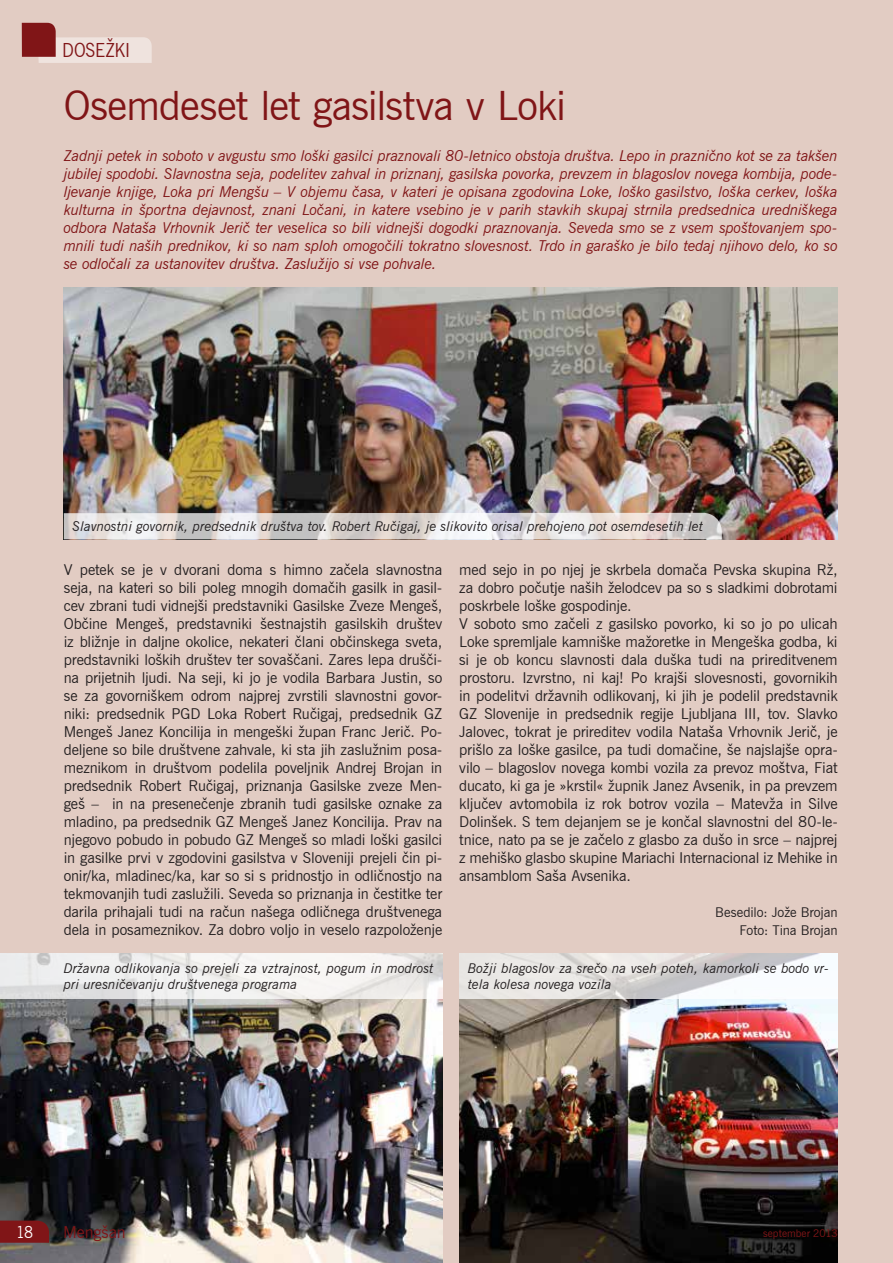
<style>
.page{position:relative;width:893px;height:1263px;background:#e2ccc3}
.page>*{position:absolute;margin:0;border:0;box-sizing:border-box;transform-origin:0 0}
.t1{font:40.5px "News Gothic BT";letter-spacing:-.02em;color:#801517}
.t2{font:19.5px "News Gothic BT";letter-spacing:-.01em;color:#801517;scale:.9 1}
.t3{font:16.5px "News Gothic BT";letter-spacing:-.01em;color:#801517}
.t4{font:16.5px "News Gothic BT";color:#fff;scale:.9 1}
.t5{font:15px/18px "News Gothic BT";letter-spacing:-.01em;color:#231f20;text-align:justify}
.t6{font:italic 15px/18px "News Gothic BT";letter-spacing:-.015em;color:#801517;text-align:justify}
.t7{font:italic 13.5px/16.2px "News Gothic BT";color:#231f20}
.t8{font:13.5px/18px "News Gothic BT";color:#231f20;text-align:right}
.t9{font:10.5px "News Gothic BT";letter-spacing:.005em;color:#801517}
</style>
<div class="page">
<img style="left:64px;top:287px;width:774px;height:252px">
<img style="left:459px;top:999px;width:379px;height:264px">
<img style="left:0;top:999px;width:442px;height:264px">
<svg style="left:22px;top:23px;width:130px;height:40px"></svg>
<svg style="left:0;top:1220px;width:49px;height:23px"></svg>
<svg style="left:0;top:953px;width:442px;height:46px;background:#edeceb"></svg>
<svg style="left:459px;top:953px;width:379px;height:46px;background:#e4e3e3"></svg>
<svg style="left:64px;top:513px;width:658px;height:26px"></svg>
<h2 class="t2" style="left:62px;top:38px;width:77px">DOSEŽKI</h2>
<h1 class="t1" style="left:64px;top:81px;width:504px">Osemdeset let gasilstva v Loki</h1>
<p class="t6" style="left:64px;top:147px;width:775px">Zadnji petek in soboto v avgustu smo loški gasilci praznovali 80-letnico obstoja društva. Lepo in praznično kot se za takšen jubilej spodobi. Slavnostna seja, podelitev zahval in priznanj, gasilska povorka, prevzem in blagoslov novega kombija, pode&shy;ljevanje knjige, Loka pri Mengšu – V objemu časa, v kateri je opisana zgodovina Loke, loško gasilstvo, loška cerkev, loška kulturna in športna dejavnost, znani Ločani, in katere vsebino je v parih stavkih skupaj strnila predsednica uredniškega odbora Nataša Vrhovnik Jerič ter veselica so bili vidnejši dogodki praznovanja. Seveda smo se z vsem spoštovanjem spo&shy;mnili tudi naših prednikov, ki so nam sploh omogočili tokratno slovesnost. Trdo in garaško je bilo tedaj njihovo delo, ko so se odločali za ustanovitev društva. Zaslužijo si vse pohvale.</p>
<p class="t7" style="left:72px;top:518px;width:633px">Slavnostni govornik, predsednik društva tov. Robert Ručigaj, je slikovito orisal prehojeno pot osemdesetih let</p>
<p class="t5" style="left:64px;top:561px;width:380px">V petek se je v dvorani doma s himno začela slavnostna seja, na kateri so bili poleg mnogih domačih gasilk in gasil&shy;cev zbrani tudi vidnejši predstavniki Gasilske Zveze Mengeš, Občine Mengeš, predstavniki šestnajstih gasilskih društev iz bližnje in daljne okolice, nekateri člani občinskega sveta, predstavniki loških društev ter sovaščani. Zares lepa drušči&shy;na prijetnih ljudi. Na seji, ki jo je vodila Barbara Justin, so se za govorniškem odrom najprej zvrstili slavnostni govor&shy;niki: predsednik PGD Loka Robert Ručigaj, predsednik GZ Mengeš Janez Koncilija in mengeški župan Franc Jerič. Po&shy;deljene so bile društvene zahvale, ki sta jih zaslužnim posa&shy;meznikom in društvom podelila poveljnik Andrej Brojan in predsednik Robert Ručigaj, priznanja Gasilske zveze Men&shy;geš – in na presenečenje zbranih tudi gasilske oznake za mladino, pa predsednik GZ Mengeš Janez Koncilija. Prav na njegovo pobudo in pobudo GZ Mengeš so mladi loški gasilci in gasilke prvi v zgodovini gasilstva v Sloveniji prejeli čin pi&shy;onir/ka, mladinec/ka, kar so si s pridnostjo in odličnostjo na tekmovanjih tudi zaslužili. Seveda so priznanja in čestitke ter darila prihajali tudi na račun našega odličnega društvenega dela in posameznikov. Za dobro voljo in veselo razpoloženje</p>
<p class="t7" style="left:64px;top:960px;width:371px">Državna odlikovanja so prejeli za vztrajnost, pogum in modrost pri uresničevanju društvenega programa</p>
<p class="t5" style="left:459px;top:561px;width:380px;text-align:left">med sejo in po njej je skrbela domača Pevska skupina Rž, za dobro počutje naših želodcev pa so s sladkimi dobrotami poskrbele loške gospodinje.<br>V soboto smo začeli z gasilsko povorko, ki so jo po ulicah Loke spremljale kamniške mažoretke in Mengeška godba, ki si je ob koncu slavnosti dala duška tudi na prireditvenem prostoru. Izvrstno, ni kaj! Po krajši slovesnosti, govornikih in podelitvi državnih odlikovanj, ki jih je podelil predstavnik GZ Slovenije in predsednik regije Ljubljana III, tov. Slavko Jalovec, tokrat je prireditev vodila Nataša Vrhovnik Jerič, je prišlo za loške gasilce, pa tudi domačine, še najslajše opra&shy;vilo – blagoslov novega kombi vozila za prevoz moštva, Fiat ducato, ki ga je »krstil« župnik Janez Avsenik, in pa prevzem ključev avtomobila iz rok botrov vozila – Matevža in Silve Dolinšek. S tem dejanjem se je končal slavnostni del 80-le&shy;tnice, nato pa se je začelo z glasbo za dušo in srce – najprej z mehiško glasbo skupine Mariachi Internacional iz Mehike in ansamblom Saša Avsenika.</p>
<p class="t8" style="left:715px;top:903px;width:124px">Besedilo: Jože Brojan<br>Foto: Tina Brojan</p>
<p class="t7" style="left:468px;top:960px;width:363px">Božji blagoslov za srečo na vseh poteh, kamorkoli se bodo vr&shy;tela kolesa novega vozila</p>
<p class="t4" style="left:16px;top:1222px;width:20px">18</p>
<p class="t3" style="left:63px;top:1222px;width:64px">Mengšan</p>
<p class="t9" style="left:763px;top:1227px;width:76px">september 2013</p>
</div>
